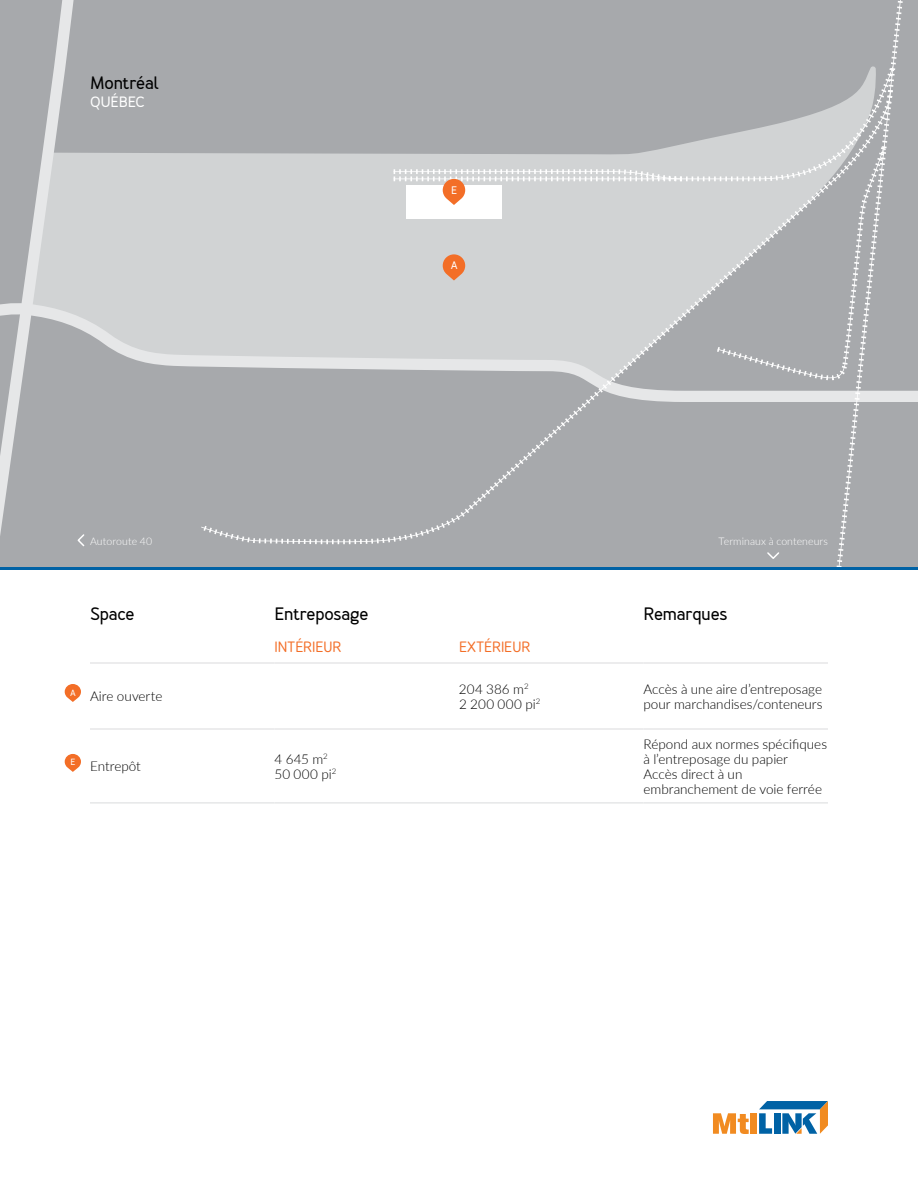
<style>
.page{position:relative;width:918px;height:1188px;background:#fff}
.page>*{position:absolute;margin:0;border:0;box-sizing:border-box;transform-origin:0 0}
.t1{font:700 18px "Merlo";letter-spacing:-.01em;color:#000}
.t2{font:15px "Core Sans DS35";letter-spacing:-.005em;color:#f36e27}
.t3{font:700 15px "Merlo";letter-spacing:.005em;color:#fff}
.t4{font:300 13.5px/15px "Lato";color:#000}
.t5{font:700 10.95px "Merlo";color:#fff}
.t6{font:300 10.5px "Lato";letter-spacing:.01em;color:#fff}
</style>
<div class="page">
<svg style="left:713px;top:1113px;width:36px;height:21px"></svg>
<div style="left:751px;top:1113px;width:6px;height:21px;background:#f18b21"></div>
<svg style="left:759px;top:1101px;width:69px;height:33px"></svg>
<div style="left:0;top:0;width:918px;height:568px;background:#a7a9ac"></div>
<div style="left:91px;top:153px;width:104px;height:147px;background:#d1d3d4"></div>
<svg style="left:0;top:0;width:91px;height:535px"></svg>
<svg style="left:0;top:300px;width:195px;height:108px"></svg>
<svg style="left:836px;top:0;width:82px;height:567px"></svg>
<svg style="left:195px;top:153px;width:700px;height:394px"></svg>
<svg style="left:389px;top:60px;width:510px;height:124px"></svg>
<svg style="left:389px;top:167px;width:298px;height:38px;background:#ddd9d7"></svg>
<svg style="left:443px;top:254px;width:22px;height:27px"></svg>
<hr style="left:90px;top:662px;width:184px;height:2px;background:#e6e7e8">
<hr style="left:274px;top:662px;width:185px;height:2px;background:#e6e7e8">
<hr style="left:459px;top:662px;width:185px;height:2px;background:#e6e7e8">
<hr style="left:644px;top:662px;width:184px;height:2px;background:#e6e7e8">
<hr style="left:90px;top:728px;width:184px;height:2px;background:#e6e7e8">
<hr style="left:274px;top:728px;width:185px;height:2px;background:#e6e7e8">
<hr style="left:459px;top:728px;width:185px;height:2px;background:#e6e7e8">
<hr style="left:644px;top:728px;width:184px;height:2px;background:#e6e7e8">
<hr style="left:90px;top:802px;width:184px;height:2px;background:#e6e7e8">
<hr style="left:274px;top:802px;width:185px;height:2px;background:#e6e7e8">
<hr style="left:459px;top:802px;width:185px;height:2px;background:#e6e7e8">
<hr style="left:644px;top:802px;width:184px;height:2px;background:#e6e7e8">
<svg style="left:65px;top:684px;width:16px;height:18px"></svg>
<svg style="left:65px;top:754px;width:16px;height:18px"></svg>
<svg style="left:767px;top:552px;width:12px;height:7px"></svg>
<svg style="left:76px;top:533px;width:10px;height:14px"></svg>
<hr style="left:0;top:567px;width:918px;height:3px;background:#0062a5">
<h1 class="t1" style="left:90px;top:72px;width:70px">Montréal</h1>
<p class="t3" style="left:90px;top:93px;width:56px">QUÉBEC</p>
<p class="t5" style="left:451px;top:183px;width:8px">E</p>
<p class="t5" style="left:451px;top:259px;width:8px">A</p>
<p class="t6" style="left:90px;top:534px;width:64px">Autoroute 40</p>
<p class="t6" style="left:718px;top:534px;width:111px">Terminaux à conteneurs</p>
<h1 class="t1" style="left:90px;top:603px;width:46px">Space</h1>
<h1 class="t1" style="left:274px;top:603px;width:95px">Entreposage</h1>
<h1 class="t1" style="left:644px;top:603px;width:85px">Remarques</h1>
<p class="t2" style="left:274px;top:637px;width:68px">INTÉRIEUR</p>
<p class="t2" style="left:459px;top:637px;width:73px">EXTÉRIEUR</p>
<p class="t4" style="left:70px;top:689px;width:94px"><sup>A</sup> Aire ouverte</p>
<p class="t4" style="left:459px;top:681px;width:83px">204 386 m<sup>2<br></sup>2 200 000 pi<sup>2</sup></p>
<p class="t4" style="left:644px;top:681px;width:181px">Accès à une aire d’entreposage pour marchandises/conteneurs</p>
<p class="t4" style="left:70px;top:759px;width:72px"><sup>E</sup> Entrepôt</p>
<p class="t4" style="left:274px;top:751px;width:63px">4 645 m<sup>2<br></sup>50 000 pi<sup>2</sup></p>
<p class="t4" style="left:644px;top:736px;width:185px">Répond aux normes spécifiques à l’entreposage du papier<br>Accès direct à un embranchement de voie ferrée</p>
</div>
